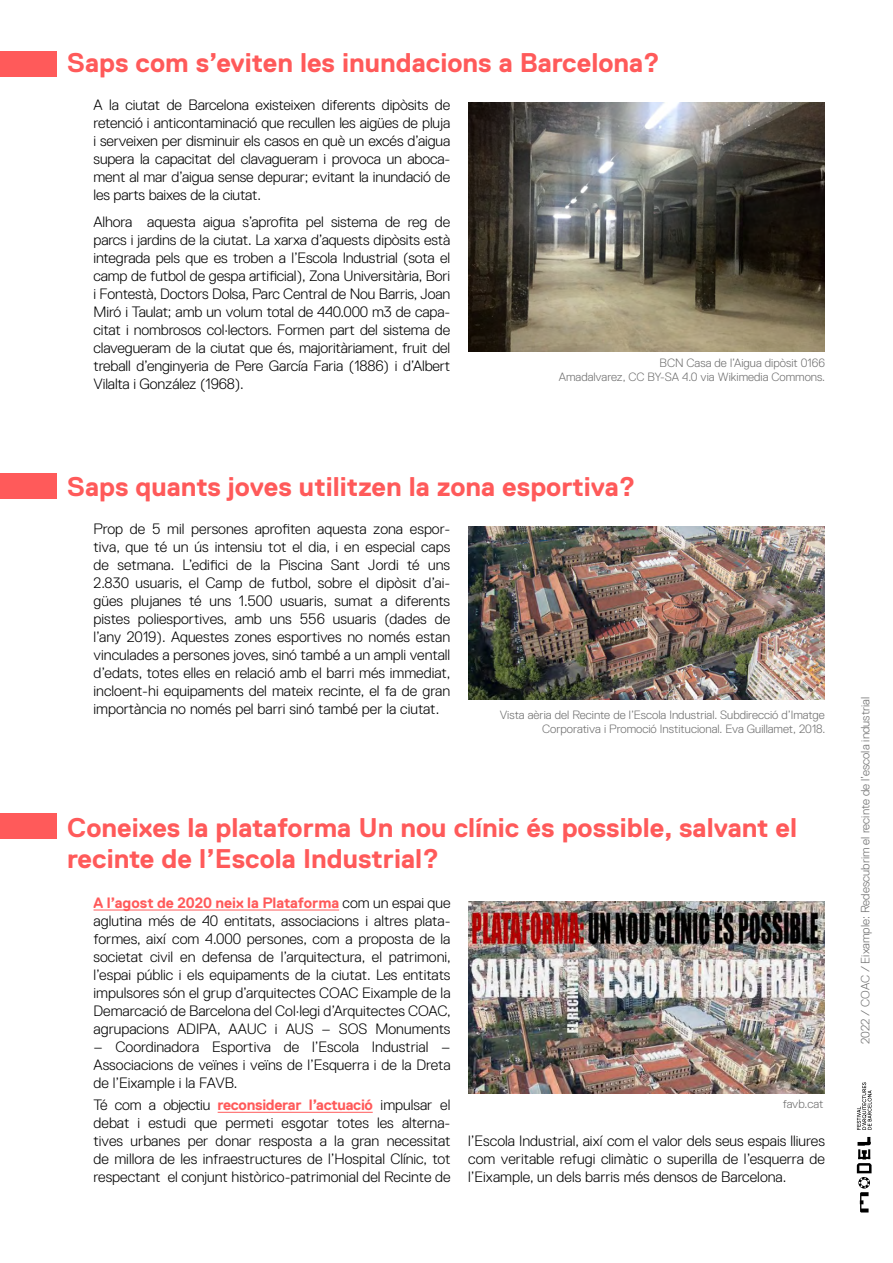
<style>
.page{position:relative;width:893px;height:1263px;background:#fff}
.page>*{position:absolute;margin:0;border:0;box-sizing:border-box;transform-origin:0 0}
.t1{font:700 27px/31.5px "Replica Pro";color:#ff5a5a}
.t2{font:300 15px/18px "Replica Pro";color:#000;text-align:justify}
.t3{font:300 12px/14.4px "Replica Pro";color:#6f6f6f;text-align:right}
.s1{font-weight:700;color:#ff5a5a}
</style>
<div class="page">
<svg style="left:857px;top:1137px;width:15px;height:75px"></svg>
<svg style="left:857px;top:1082px;width:14px;height:48px"></svg>
<hr style="left:94px;top:910px;width:245px;height:1px;background:#ff5a5a">
<hr style="left:218px;top:1112px;width:155px;height:1px;background:#ff5a5a">
<img style="left:468px;top:901px;width:357px;height:192px">
<div style="left:0;top:813px;width:57px;height:26px;background:#ff5a5a"></div>
<img style="left:468px;top:526px;width:357px;height:174px">
<div style="left:0;top:473px;width:57px;height:26px;background:#ff5a5a"></div>
<img style="left:468px;top:102px;width:357px;height:250px">
<div style="left:0;top:51px;width:57px;height:26px;background:#ff5a5a"></div>
<h1 class="t1" style="left:67px;top:47px;width:594px">Saps com s’eviten les inundacions a Barcelona?</h1>
<p class="t2" style="left:94px;top:96px;width:358px">A la ciutat de Barcelona existeixen diferents dipòsits de retenció i anticontaminació que recullen les aigües de pluja i serveixen per disminuir els casos en què un excés d’aigua supera la capacitat del clavagueram i provoca un aboca&shy;ment al mar d’aigua sense depurar; evitant la inundació de les parts baixes de la ciutat.</p>
<p class="t2" style="left:94px;top:213px;width:358px">Alhora aquesta aigua s’aprofita pel sistema de reg de parcs i jardins de la ciutat. La xarxa d’aquests dipòsits està integrada pels que es troben a l’Escola Industrial (sota el camp de futbol de gespa artificial), Zona Universitària, Bori i Fontestà, Doctors Dolsa, Parc Central de Nou Barris, Joan Miró i Taulat; amb un volum total de 440.000 m3 de capa&shy;citat i nombrosos col·lectors. Formen part del sistema de clavegueram de la ciutat que és, majoritàriament, fruit del treball d’enginyeria de Pere García Faria (1886) i d’Albert Vilalta i González (1968).</p>
<p class="t3" style="left:559px;top:356px;width:268px">BCN Casa de l’Aigua dipòsit 0166<br>Amadalvarez, CC BY-SA 4.0 via Wikimedia Commons.</p>
<h1 class="t1" style="left:67px;top:471px;width:570px">Saps quants joves utilitzen la zona esportiva?</h1>
<p class="t2" style="left:94px;top:519px;width:358px">Prop de 5 mil persones aprofiten aquesta zona espor&shy;tiva, que té un ús intensiu tot el dia, i en especial caps de setmana. L’edifici de la Piscina Sant Jordi té uns 2.830 usuaris, el Camp de futbol, sobre el dipòsit d’ai&shy;gües plujanes té uns 1.500 usuaris, sumat a diferents pistes poliesportives, amb uns 556 usuaris (dades de l’any 2019). Aquestes zones esportives no només estan vinculades a persones joves, sinó també a un ampli ventall d’edats, totes elles en relació amb el barri més immediat, incloent-hi equipaments del mateix recinte, el fa de gran importància no només pel barri sinó també per la ciutat.</p>
<p class="t3" style="left:500px;top:707px;width:327px">Vista aèria del Recinte de l’Escola Industrial. Subdirecció d’Imatge<br>Corporativa i Promoció Institucional. Eva Guillamet, 2018.</p>
<h1 class="t1" style="left:67px;top:812px;width:731px">Coneixes la plataforma Un nou clínic és possible, salvant el recinte de l’Escola Industrial?</h1>
<p class="t2" style="left:94px;top:894px;width:359px"><span class="s1">A l’agost de 2020 neix la Plataforma</span> com un espai que aglutina més de 40 entitats, associacions i altres plata&shy;formes, així com 4.000 persones, com a proposta de la societat civil en defensa de l’arquitectura, el patrimoni, l’espai públic i els equipaments de la ciutat. Les entitats impulsores són el grup d’arquitectes COAC Eixample de la Demarcació de Barcelona del Col·legi d’Arquitectes COAC, agrupacions ADIPA, AAUC i AUS – SOS Monuments</p>
<p class="t2" style="left:94px;top:1038px;width:358px">– Coordinadora Esportiva de l’Escola Industrial – Associacions de veïnes i veïns de l’Esquerra i de la Dreta de l’Eixample i la FAVB.</p>
<p class="t2" style="left:94px;top:1096px;width:358px">Té com a objectiu <span class="s1">reconsiderar l’actuació</span> impulsar el debat i estudi que permeti esgotar totes les alterna&shy;tives urbanes per donar resposta a la gran necessitat de millora de les infraestructures de l’Hospital Clínic, tot respectant el conjunt històrico-patrimonial del Recinte de</p>
<p class="t3" style="left:783px;top:1096px;width:42px">favb.cat</p>
<p class="t2" style="left:468px;top:1132px;width:358px">l’Escola Industrial, així com el valor dels seus espais lliures com veritable refugi climàtic o superilla de l’esquerra de l’Eixample, un dels barris més densos de Barcelona.</p>
<p class="t3" style="left:858px;top:1044px;width:349px;rotate:-90deg">2022 / COAC / Eixample: Redescubrim el recinte de l’escola industrial</p>
</div>
